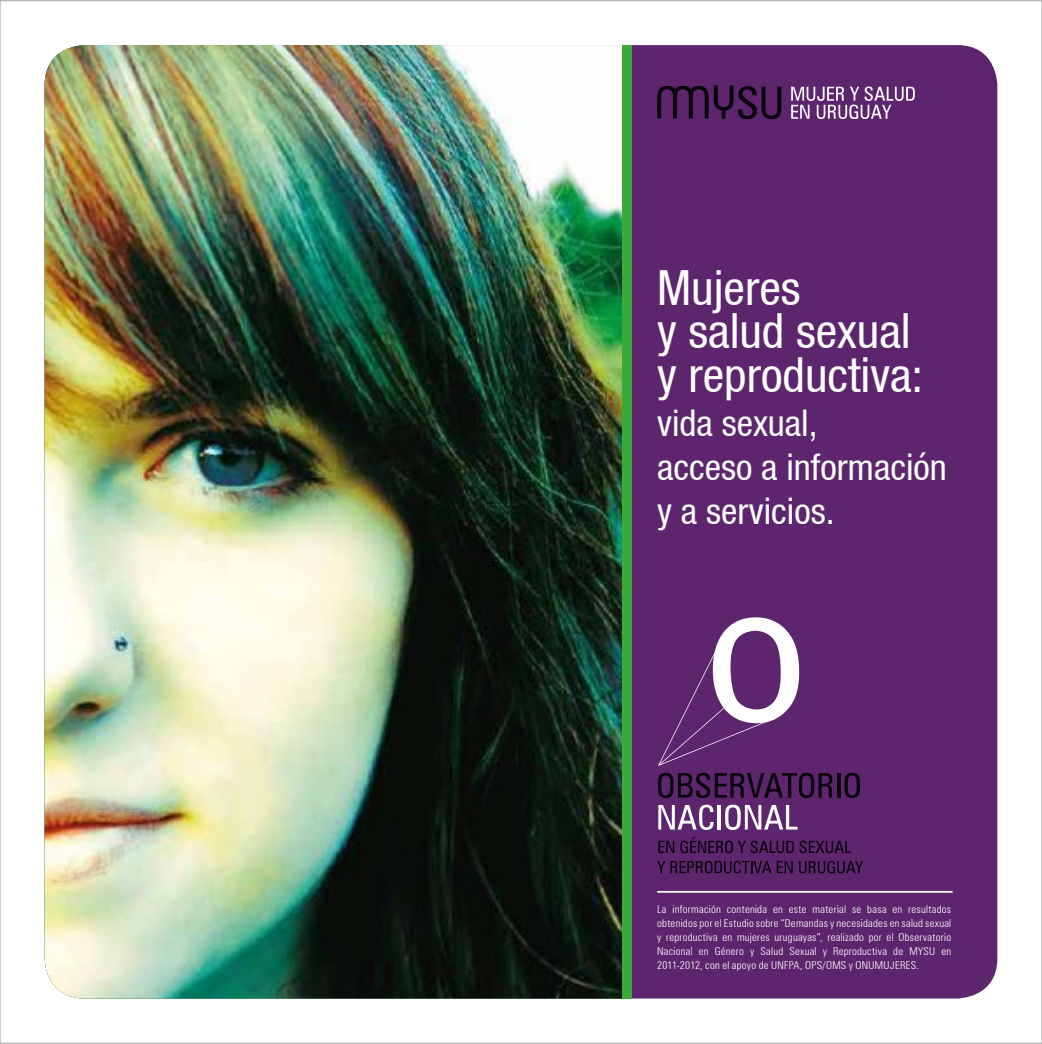
<style>
.page{position:relative;width:1042px;height:1044px;background:#fff}
.page>*{position:absolute;margin:0;border:0;box-sizing:border-box;transform-origin:0 0}
.t1{font:condensed 48.48px/43.8px "Helvetica Neue";color:#fff}
.t2{font:condensed 36.75px/43.8px "Helvetica Neue";color:#fff}
.t3{font:300 condensed 10.85px/14px "Zurich BT";letter-spacing:.025em;color:#fff;text-align:justify}
</style>
<div class="page">
<div style="left:45px;top:45px;width:952px;height:953px;background:#5e256f;border-radius:40px"></div>
<img style="left:45px;top:45px;width:577px;height:953px">
<svg style="left:658px;top:772px;width:174px;height:25px"></svg>
<hr style="left:837px;top:772px;width:3px;height:25px;background:#1d1d1c">
<svg style="left:844px;top:772px;width:16px;height:25px"></svg>
<svg style="left:658px;top:804px;width:55px;height:25px"></svg>
<hr style="left:717px;top:804px;width:4px;height:25px;background:#fff">
<svg style="left:725px;top:804px;width:72px;height:25px"></svg>
<svg style="left:658px;top:840px;width:16px;height:12px"></svg>
<svg style="left:680px;top:836px;width:171px;height:16px"></svg>
<svg style="left:657px;top:860px;width:114px;height:13px"></svg>
<svg style="left:777px;top:861px;width:16px;height:11px"></svg>
<svg style="left:799px;top:860px;width:64px;height:13px"></svg>
<svg style="left:658px;top:617px;width:141px;height:148px"></svg>
<hr style="left:657px;top:890px;width:295px;height:2px;background:#fff">
<svg style="left:657px;top:85px;width:124px;height:34px"></svg>
<svg style="left:791px;top:86px;width:124px;height:33px"></svg>
<div style="left:622px;top:45px;width:9px;height:953px;background:#3caa36"></div>
<h1 class="t1" style="left:657px;top:265px;width:268px">Mujeres<br>y salud sexual y reproductiva:</h1>
<h2 class="t2" style="left:657px;top:401px;width:291px">vida sexual,<br>acceso a información y a servicios.</h2>
<p class="t3" style="left:657px;top:901px;width:295px">La información contenida en este material se basa en resultados obtenidos por el Estudio sobre “Demandas y necesidades en salud sexual y reproductiva en mujeres uruguayas”, realizado por el Observatorio Nacional en Género y Salud Sexual y Reproductiva de MYSU en 2011-2012, con el apoyo de UNFPA, OPS/OMS y ONUMUJERES.</p>
</div>
